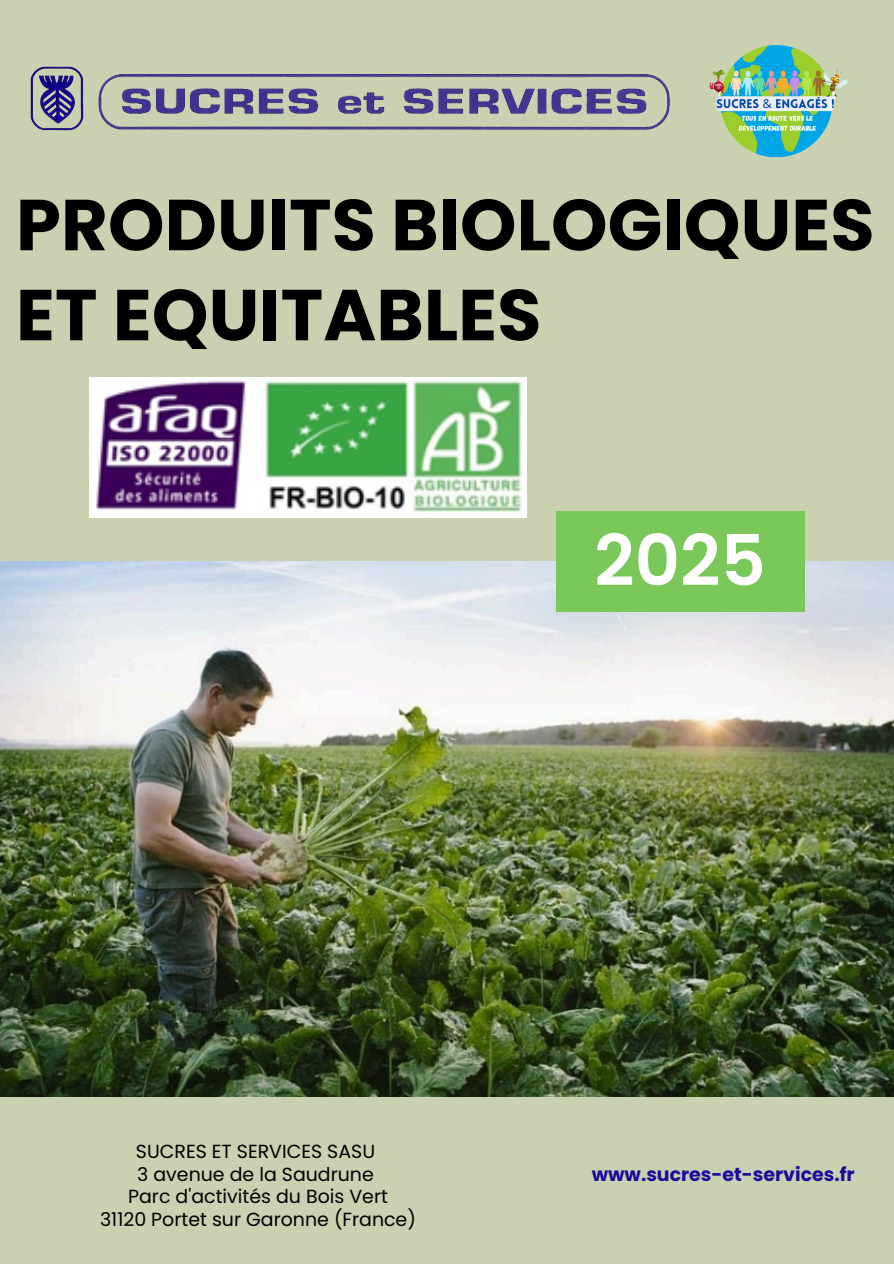
<style>
.page{position:relative;width:894px;height:1264px;background:#fff}
.page>*{position:absolute;margin:0;border:0;box-sizing:border-box;transform-origin:0 0}
.t1{font:700 72px/90px "Poppins";color:#000}
.t2{font:600 70.35px "Poppins";color:#fff}
.t3{font:18.9px "Poppins";color:#000}
.t4{font:700 18.9px "Poppins";color:#1e0b9b}
</style>
<div class="page">
<div style="left:0;top:0;width:893px;height:1263px;background:#c9d1b0"></div>
<img style="left:0;top:561px;width:893px;height:534px">
<div style="left:555px;top:511px;width:249px;height:100px;background:#7bc85a"></div>
<img style="left:98px;top:74px;width:573px;height:57px">
<img style="left:30px;top:66px;width:54px;height:65px">
<img style="left:89px;top:378px;width:437px;height:139px">
<img style="left:709px;top:44px;width:140px;height:114px">
<h1 class="t1" style="left:16px;top:180px;width:859px">PRODUITS BIOLOGIQUES<br>ET EQUITABLES</h1>
<p class="t2" style="left:594px;top:511px;width:173px">2025</p>
<h1 class="t3" style="left:136px;top:1138px;width:240px">SUCRES ET SERVICES SASU</h1>
<p class="t3" style="left:137px;top:1160px;width:238px">3 avenue de la Saudrune</p>
<p class="t3" style="left:128px;top:1183px;width:261px">Parc d'activités du Bois Vert</p>
<p class="t3" style="left:100px;top:1205px;width:317px">31120 Portet sur Garonne (France)</p>
<p class="t4" style="left:591px;top:1160px;width:264px">www.sucres-et-services.fr</p>
</div>
